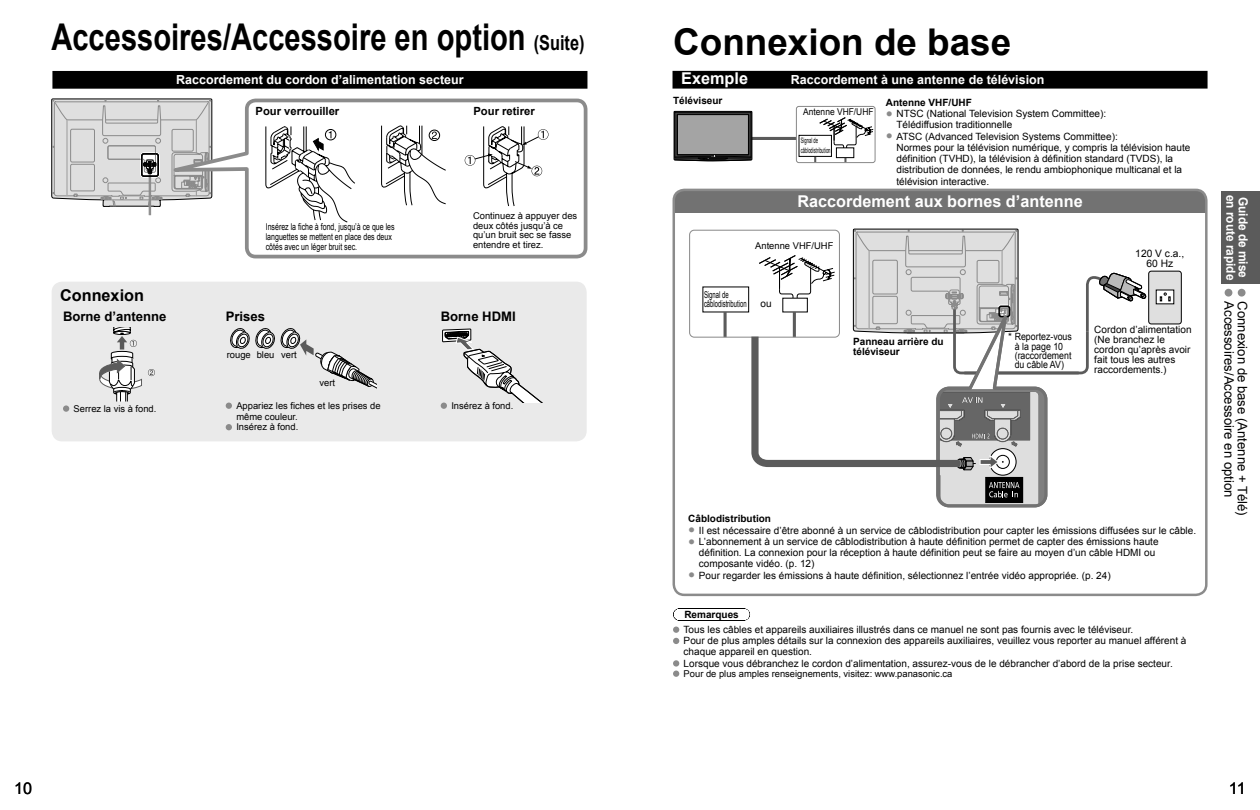
<style>
.page{position:relative;width:1260px;height:810px;background:#fff}
.page>*{position:absolute;margin:0;border:0;box-sizing:border-box;transform-origin:0 0}
.t1{font:700 36.88px "Arial";color:#000;scale:.79 1}
.t2{font:700 36.88px "Arial";color:#000}
.t3{font:700 16.25px "Arial";color:#fff}
.t4{font:700 16.25px "Arial";color:#000}
.t5{font:16.25px "Arial";color:#000}
.t6{font:13.12px "Arial";color:#000}
.t7{font:700 13.12px "Arial";color:#000}
.t8{font:700 12.5px "Arial";color:#fff}
.t9{font:700 12.5px "Arial";color:#fff;scale:.95 1}
.t10{font:700 11.25px "Arial";color:#000}
.t11{font:10.25px/10.2px "Arial";color:#000;text-align:center}
.t12{font:10px/11.2px "Arial";color:#000}
.t13{font:700 10px/10px "Arial";color:#000}
.t14{font:9.38px/9.4px "Arial";color:#000}
.t15{font:9.38px/10px "Arial";color:#000;scale:.75 1}
.t16{font:9.38px/9.4px "Arial";color:#000;scale:.63 1}
.t17{font:9.38px "Arial";color:#000;scale:.9 1}
.t18{font:7.5px/9.4px "Arial";color:#000;scale:.55 1}
.s1{font-size:20.62px}
.s2{font-size:20px;color:#8b8b8b}
</style>
<div class="page">
<div style="left:1221px;top:191px;width:39px;height:92px;background:#5b5b5b"></div>
<div style="left:1238px;top:289px;width:8px;height:8px;background:#8b8b8b;border-radius:50%"></div>
<div style="left:1225px;top:289px;width:7px;height:8px;background:#8b8b8b;border-radius:50%"></div>
<svg style="left:51px;top:99px;width:90px;height:108px;background:#d1d1d1"></svg>
<div style="left:674px;top:190px;width:532px;height:22px;background:#727272"></div>
<div style="left:673px;top:189px;width:535px;height:407px;border:2px solid #8b8b8b;border-radius:11px"></div>
<div style="left:52px;top:282px;width:535px;height:159px;background:#eaeaea;border-radius:11px"></div>
<svg style="left:141px;top:98px;width:447px;height:161px"></svg>
<div style="left:1149px;top:271px;width:32px;height:53px;background:#dfdfdf;border-radius:3px"></div>
<div style="left:1149px;top:271px;width:33px;height:53px;border:1px solid #000;border-radius:3px"></div>
<svg style="left:1158px;top:292px;width:14px;height:10px"></svg>
<svg style="left:1160px;top:293px;width:10px;height:8px"></svg>
<hr style="left:724px;top:312px;width:3px;height:25px;background:#5b5b5b">
<div style="left:689px;top:230px;width:151px;height:108px;border:1px solid #8b8b8b;border-radius:5px"></div>
<svg style="left:751px;top:229px;width:400px;height:279px"></svg>
<svg style="left:465px;top:126px;width:83px;height:81px"></svg>
<svg style="left:265px;top:125px;width:181px;height:98px"></svg>
<svg style="left:679px;top:620px;width:65px;height:1px"></svg>
<svg style="left:673px;top:627px;width:6px;height:17px"></svg>
<div style="left:673px;top:660px;width:6px;height:7px;background:#8b8b8b;border-radius:50%"></div>
<svg style="left:673px;top:671px;width:6px;height:6px"></svg>
<div style="left:673px;top:71px;width:535px;height:18px;background:#000"></div>
<hr style="left:749px;top:137px;width:47px;height:3px;background:#5b5b5b">
<div style="left:796px;top:106px;width:80px;height:57px;border:1px solid #8b8b8b;border-radius:2px"></div>
<div style="left:799px;top:135px;width:33px;height:22px;border:1px solid #000"></div>
<svg style="left:814px;top:106px;width:60px;height:57px"></svg>
<div style="left:836px;top:148px;width:18px;height:10px;background:#fff"></div>
<div style="left:836px;top:148px;width:18px;height:10px;border:1px solid #000"></div>
<svg style="left:674px;top:111px;width:78px;height:50px;background:#797979"></svg>
<div style="left:52px;top:71px;width:535px;height:18px;background:#000"></div>
<svg style="left:99px;top:327px;width:43px;height:75px"></svg>
<svg style="left:148px;top:369px;width:7px;height:7px"></svg>
<div style="left:63px;top:405px;width:6px;height:7px;background:#8b8b8b;border-radius:50%"></div>
<svg style="left:226px;top:328px;width:151px;height:81px"></svg>
<svg style="left:226px;top:424px;width:6px;height:6px"></svg>
<svg style="left:441px;top:328px;width:102px;height:81px"></svg>
<h1 class="t1" style="left:51px;top:17px;width:676px">Accessoires/Accessoire en option <span class="s1">(Suite)</span></h1>
<p class="t8" style="left:176px;top:73px;width:289px">Raccordement du cordon d’alimentation secteur</p>
<p class="t10" style="left:256px;top:105px;width:85px">Pour verrouiller</p>
<p class="t10" style="left:473px;top:105px;width:63px">Pour retirer</p>
<h2 class="t4" style="left:60px;top:286px;width:85px">Connexion</h2>
<p class="t15" style="left:266px;top:222px;width:173px">Insérez la fiche à fond, jusqu’à ce que les languettes se mettent en place des deux côtés avec un léger bruit sec.</p>
<p class="t14" style="left:473px;top:211px;width:106px">Continuez à appuyer des deux côtés jusqu’à ce qu’un bruit sec se fasse entendre et tirez.</p>
<h3 class="t7" style="left:63px;top:309px;width:105px">Borne d’antenne</h3>
<h3 class="t7" style="left:226px;top:309px;width:41px">Prises</h3>
<h3 class="t7" style="left:441px;top:309px;width:77px">Borne HDMI</h3>
<p class="t14" style="left:227px;top:350px;width:72px">rouge bleu vert</p>
<p class="t14" style="left:320px;top:379px;width:17px">vert</p>
<p class="t14" style="left:74px;top:404px;width:84px">Serrez la vis à fond.</p>
<p class="t14" style="left:236px;top:400px;width:146px;line-height:11.2px">Appariez les fiches et les prises de même couleur.</p>
<p class="t14" style="left:236px;top:422px;width:64px">Insérez à fond.</p>
<p class="t14" style="left:451px;top:401px;width:64px">Insérez à fond.</p>
<h1 class="t2" style="left:673px;top:21px;width:340px">Connexion de base</h1>
<h2 class="t3" style="left:681px;top:70px;width:68px">Exemple</h2>
<p class="t8" style="left:791px;top:72px;width:255px">Raccordement à une antenne de télévision</p>
<p class="t13" style="left:673px;top:96px;width:51px">Téléviseur</p>
<p class="t13" style="left:886px;top:97px;width:88px">Antenne VHF/UHF</p>
<p class="t12" style="left:896px;top:108px;width:211px;text-indent:-11px"><span class="s2">•</span> NTSC (National Television System Committee):<br>Télédiffusion traditionnelle</p>
<p class="t12" style="left:896px;top:131px;width:295px;text-indent:-11px"><span class="s2">•</span> ATSC (Advanced Television Systems Committee):<br>Normes pour la télévision numérique, y compris la télévision haute définition (TVHD), la télévision à définition standard (TVDS), la distribution de données, le rendu ambiophonique multicanal et la télévision interactive.</p>
<p class="t17" style="left:803px;top:107px;width:80px">Antenne VHF/UHF</p>
<p class="t18" style="left:801px;top:136px;width:56px">Signal de câblodistribution</p>
<h2 class="t3" style="left:797px;top:192px;width:287px">Raccordement aux bornes d’antenne</h2>
<p class="t14" style="left:755px;top:241px;width:80px">Antenne VHF/UHF</p>
<p class="t16" style="left:704px;top:290px;width:69px">Signal de câblodistribution</p>
<p class="t12" style="left:760px;top:298px;width:13px">ou</p>
<p class="t13" style="left:853px;top:337px;width:92px">Panneau arrière du téléviseur</p>
<p class="t11" style="left:1135px;top:248px;width:51px">120 V c.a.,<br>60 Hz</p>
<p class="t12" style="left:1015px;top:332px;width:59px;line-height:9.4px;text-indent:-7px">* Reportez-vous à la page 10 (raccordement du câble AV)</p>
<p class="t12" style="left:1094px;top:325px;width:99px;line-height:10px">Cordon d’alimentation (Ne branchez le cordon qu’après avoir fait tous les autres raccordements.)</p>
<p class="t13" style="left:688px;top:514px;width:84px">Câblodistribution</p>
<p class="t12" style="left:688px;top:525px;width:509px"><span class="s2">•</span> Il est nécessaire d’être abonné à un service de câblodistribution pour capter les émissions diffusées sur le câble.</p>
<p class="t12" style="left:699px;top:536px;width:461px;text-indent:-11px"><span class="s2">•</span> L’abonnement à un service de câblodistribution à haute définition permet de capter des émissions haute définition. La connexion pour la réception à haute définition peut se faire au moyen d’un câble HDMI ou composante vidéo. (p. 12)</p>
<p class="t12" style="left:688px;top:570px;width:424px"><span class="s2">•</span> Pour regarder les émissions à haute définition, sélectionnez l’entrée vidéo appropriée. (p. 24)</p>
<p class="t13" style="left:684px;top:610px;width:56px">Remarques</p>
<p class="t12" style="left:684px;top:624px;width:504px">Tous les câbles et appareils auxiliaires illustrés dans ce manuel ne sont pas fournis avec le téléviseur.<br>Pour de plus amples détails sur la connexion des appareils auxiliaires, veuillez vous reporter au manuel afférent à chaque appareil en question.<br>Lorsque vous débranchez le cordon d’alimentation, assurez-vous de le débrancher d’abord de la prise secteur.</p>
<p class="t14" style="left:684px;top:669px;width:270px">Pour de plus amples renseignements, visitez: www.panasonic.ca</p>
<p class="t9" style="left:1238px;top:195px;width:92px;rotate:90deg">en route rapide</p>
<p class="t9" style="left:1250px;top:197px;width:87px;rotate:90deg">Guide de mise</p>
<h3 class="t6" style="left:1237px;top:301px;width:198px;rotate:90deg">Accessoires/Accessoire en option</h3>
<h3 class="t6" style="left:1250px;top:301px;width:216px;rotate:90deg">Connexion de base (Antenne + Télé)</h3>
<h2 class="t5" style="left:14px;top:779px;width:20px">10</h2>
<h2 class="t5" style="left:1229px;top:779px;width:18px">11</h2>
</div>
